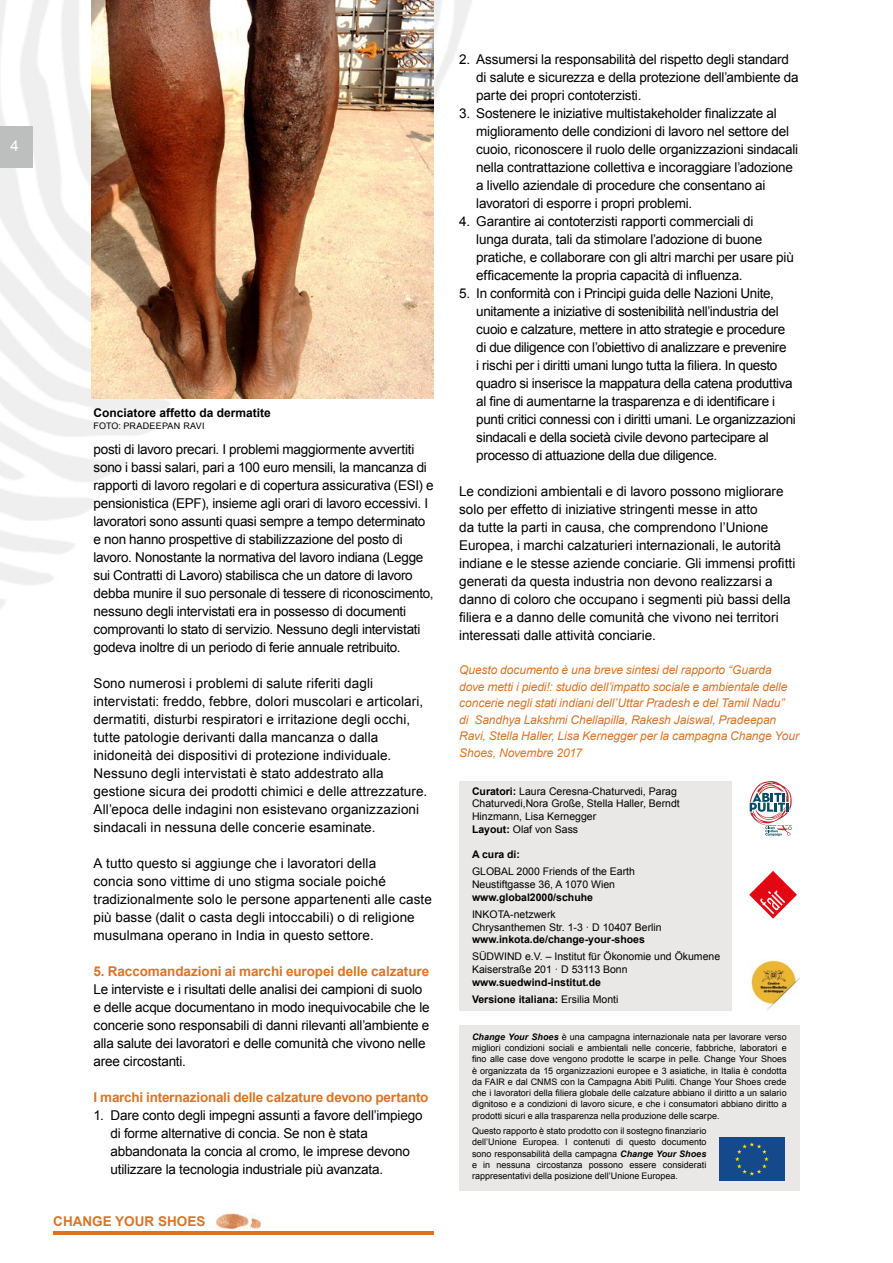
<style>
.page{position:relative;width:893px;height:1263px;background:#fff}
.page>*{position:absolute;margin:0;border:0;box-sizing:border-box;transform-origin:0 0}
.t1{font:15px "Arial";color:#fff}
.t2{font:13.5px/18px "Arial";letter-spacing:-.01em;color:#000}
.t3{font:700 13.5px "Arial";letter-spacing:-.01em;color:#d87528}
.t4{font:italic 12px/16.5px "Arial";letter-spacing:-.01em;color:#d87528}
.t5{font:700 12px "Arial";color:#000}
.t6{font:10.5px/12.8px "Arial";color:#000}
.t7{font:700 10.5px/17px "Arial";color:#000}
.t8{font:9px/11.2px "Arial";color:#000;text-align:justify}
.t9{font:9px "Arial";letter-spacing:.03em;color:#000}
.s1{font-weight:700}
.s2{font-weight:400}
.s3{font-weight:700;font-style:italic}
</style>
<div class="page">
<img style="left:0;top:0;width:472px;height:609px">
<img style="left:0;top:126px;width:32px;height:41px">
<img style="left:53px;top:1232px;width:381px;height:2px">
<img style="left:216px;top:1213px;width:45px;height:17px">
<div style="left:459px;top:1025px;width:340px;height:166px;background:#e9e8e7"></div>
<div style="left:459px;top:781px;width:272px;height:230px;background:#e9e8e7"></div>
<div style="left:719px;top:1137px;width:66px;height:44px;background:#144a8c"></div>
<svg style="left:735px;top:1142px;width:34px;height:33px"></svg>
<svg style="left:749px;top:871px;width:48px;height:48px"></svg>
<img style="left:750px;top:960px;width:50px;height:51px">
<svg style="left:750px;top:781px;width:42px;height:55px"></svg>
<img style="left:92px;top:0;width:342px;height:398px">
<p class="t1" style="left:11px;top:136px;width:10px">4</p>
<p class="t5" style="left:94px;top:404px;width:179px">Conciatore affetto da dermatite</p>
<p class="t9" style="left:94px;top:420px;width:113px">FOTO: PRADEEPAN RAVI</p>
<p class="t2" style="left:94px;top:441px;width:342px">posti di lavoro precari. I problemi maggiormente avvertiti sono i bassi salari, pari a 100 euro mensili, la mancanza di rapporti di lavoro regolari e di copertura assicurativa (ESI) e pensionistica (EPF), insieme agli orari di lavoro eccessivi. I lavoratori sono assunti quasi sempre a tempo determinato e non hanno prospettive di stabilizzazione del posto di lavoro. Nonostante la normativa del lavoro indiana (Legge sui Contratti di Lavoro) stabilisca che un datore di lavoro debba munire il suo personale di tessere di riconoscimento, nessuno degli intervistati era in possesso di documenti comprovanti lo stato di servizio. Nessuno degli intervistati godeva inoltre di un periodo di ferie annuale retribuito.</p>
<p class="t2" style="left:94px;top:675px;width:335px">Sono numerosi i problemi di salute riferiti dagli intervistati: freddo, febbre, dolori muscolari e articolari, dermatiti, disturbi respiratori e irritazione degli occhi, tutte patologie derivanti dalla mancanza o dalla inidoneità dei dispositivi di protezione individuale.<br>Nessuno degli intervistati è stato addestrato alla gestione sicura dei prodotti chimici e delle attrezzature.<br>All’epoca delle indagini non esistevano organizzazioni sindacali in nessuna delle concerie esaminate.</p>
<p class="t2" style="left:94px;top:854px;width:340px">A tutto questo si aggiunge che i lavoratori della<br>concia sono vittime di uno stigma sociale poiché tradizionalmente solo le persone appartenenti alle caste più basse (dalit o casta degli intoccabili) o di religione musulmana operano in India in questo settore.</p>
<p class="t3" style="left:94px;top:962px;width:337px">5. Raccomandazioni ai marchi europei delle calzature</p>
<p class="t2" style="left:94px;top:980px;width:338px">Le interviste e i risultati delle analisi dei campioni di suolo e delle acque documentano in modo inequivocabile che le concerie sono responsabili di danni rilevanti all’ambiente e alla salute dei lavoratori e delle comunità che vivono nelle aree circostanti.</p>
<p class="t3" style="left:94px;top:1088px;width:336px">I marchi internazionali delle calzature devono pertanto</p>
<p class="t2" style="left:111px;top:1106px;width:314px;text-indent:-17px">1. Dare conto degli impegni assunti a favore dell’impiego di forme alternative di concia. Se non è stata abbandonata la concia al cromo, le imprese devono utilizzare la tecnologia industriale più avanzata.</p>
<p class="t3" style="left:53px;top:1212px;width:154px">CHANGE YOUR SHOES</p>
<p class="t2" style="left:476px;top:50px;width:324px;text-indent:-17px">2. Assumersi la responsabilità del rispetto degli standard di salute e sicurezza e della protezione dell’ambiente da parte dei propri contoterzisti.</p>
<p class="t2" style="left:476px;top:104px;width:323px;text-indent:-17px">3. Sostenere le iniziative multistakeholder finalizzate al miglioramento delle condizioni di lavoro nel settore del cuoio, riconoscere il ruolo delle organizzazioni sindacali nella contrattazione collettiva e incoraggiare l’adozione a livello aziendale di procedure che consentano ai lavoratori di esporre i propri problemi.</p>
<p class="t2" style="left:476px;top:212px;width:319px;text-indent:-17px">4. Garantire ai contoterzisti rapporti commerciali di<br>lunga durata, tali da stimolare l’adozione di buone pratiche, e collaborare con gli altri marchi per usare più efficacemente la propria capacità di influenza.</p>
<p class="t2" style="left:476px;top:284px;width:321px;text-indent:-17px">5. In conformità con i Principi guida delle Nazioni Unite, unitamente a iniziative di sostenibilità nell’industria del cuoio e calzature, mettere in atto strategie e procedure di due diligence con l’obiettivo di analizzare e prevenire<br>i rischi per i diritti umani lungo tutta la filiera. In questo quadro si inserisce la mappatura della catena produttiva al fine di aumentarne la trasparenza e di identificare i punti critici connessi con i diritti umani. Le organizzazioni sindacali e della società civile devono partecipare al processo di attuazione della due diligence.</p>
<p class="t2" style="left:459px;top:482px;width:338px">Le condizioni ambientali e di lavoro possono migliorare solo per effetto di iniziative stringenti messe in atto<br>da tutte la parti in causa, che comprendono l’Unione Europea, i marchi calzaturieri internazionali, le autorità indiane e le stesse aziende conciarie. Gli immensi profitti generati da questa industria non devono realizzarsi a danno di coloro che occupano i segmenti più bassi della filiera e a danno delle comunità che vivono nei territori interessati dalle attività conciarie.</p>
<p class="t4" style="left:459px;top:662px;width:341px">Questo documento è una breve sintesi del rapporto “Guarda dove metti i piedi!: studio dell’impatto sociale e ambientale delle concerie negli stati indiani dell’Uttar Pradesh e del Tamil Nadu”<br>di Sandhya Lakshmi Chellapilla, Rakesh Jaiswal, Pradeepan Ravi, Stella Haller, Lisa Kernegger per la campagna Change Your Shoes, Novembre 2017</p>
<p class="t6" style="left:472px;top:785px;width:209px"><span class="s1">Curatori:</span> Laura Ceresna-Chaturvedi, Parag Chaturvedi,Nora Große, Stella Haller, Berndt Hinzmann, Lisa Kernegger<br><span class="s1">Layout:</span> Olaf von Sass</p>
<p class="t7" style="left:472px;top:847px;width:50px">A cura di:</p>
<p class="t6" style="left:472px;top:865px;width:165px">GLOBAL 2000 Friends of the Earth<br>Neustiftgasse 36, A 1070 Wien</p>
<p class="t7" style="left:472px;top:889px;width:122px">www.global2000/schuhe</p>
<p class="t6" style="left:472px;top:908px;width:191px">INKOTA-netzwerk<br>Chrysanthemen Str. 1-3 · D 10407 Berlin</p>
<p class="t7" style="left:472px;top:931px;width:174px">www.inkota.de/change-your-shoes</p>
<p class="t6" style="left:472px;top:950px;width:250px">SÜDWIND e.V. – Institut für Ökonomie und Ökumene<br>Kaiserstraße 201 · D 53113 Bonn</p>
<p class="t7" style="left:472px;top:974px;width:148px">www.suedwind-institut.de<br>Versione italiana: <span class="s2">Ersilia Monti</span></p>
<p class="t8" style="left:472px;top:1031px;width:316px"><span class="s3">Change Your Shoes</span> è una campagna internazionale nata per lavorare verso migliori condizioni sociali e ambientali nelle concerie, fabbriche, laboratori e fino alle case dove vengono prodotte le scarpe in pelle. Change Your Shoes è organizzata da 15 organizzazioni europee e 3 asiatiche, in Italia è condotta da FAIR e dal CNMS con la Campagna Abiti Puliti. Change Your Shoes crede che i lavoratori della filiera globale delle calzature abbiano il diritto a un salario dignitoso e a condizioni di lavoro sicure, e che i consumatori abbiano diritto a prodotti sicuri e alla trasparenza nella produzione delle scarpe.</p>
<p class="t8" style="left:472px;top:1125px;width:236px">Questo rapporto è stato prodotto con il sostegno finanziario dell’Unione Europea. I contenuti di questo documento sono responsabilità della campagna <span class="s3">Change Your Shoes </span>e in nessuna circostanza possono essere considerati rappresentativi della posizione dell’Unione Europea.</p>
</div>
